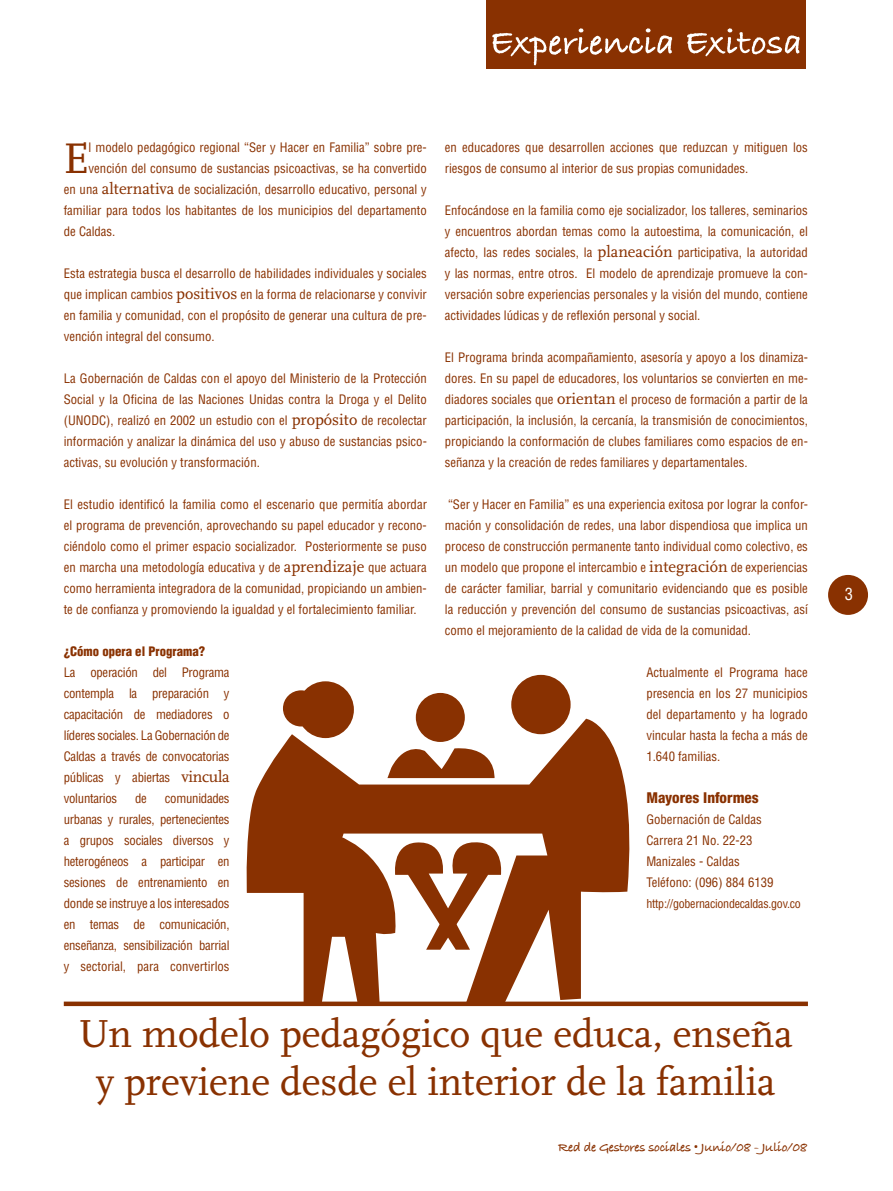
<style>
.page{position:relative;width:893px;height:1191px;background:#fff}
.page>*{position:absolute;margin:0;border:0;box-sizing:border-box;transform-origin:0 0}
.t1{font:44.4px "Cscala";color:#893101}
.t2{font:40.5px/48.6px "Cscala";color:#893101;text-align:center}
.t3{font:condensed 16.5px "Helvetica";color:#fff}
.t4{font:800 condensed 15px "Helvetica Neue LT Std";color:#893101}
.t5{font:13.5px "Bradley Hand ITCTT Bold";letter-spacing:-.02em;color:#893101}
.t6{font:condensed 12.75px/21px "Helvetica";color:#893101;text-align:justify}
.t7{font:900 condensed 12.75px "Helvetica";color:#893101}
.t8{font:condensed 12px "Helvetica";letter-spacing:-.02em;color:#893101}
.s1{font-family:"Cscala";font-stretch:normal;font-size:16.5px}
</style>
<div class="page">
<div style="left:828px;top:575px;width:40px;height:40px;background:#893101;border-radius:50%"></div>
<div style="left:486px;top:0;width:320px;height:68px;background:#893101"></div>
<svg style="left:687px;top:28px;width:113px;height:28px"></svg>
<svg style="left:492px;top:28px;width:180px;height:37px"></svg>
<div style="left:297px;top:681px;width:57px;height:57px;background:#893101;border-radius:50%"></div>
<div style="left:511px;top:675px;width:60px;height:59px;background:#893101;border-radius:50%"></div>
<div style="left:416px;top:693px;width:49px;height:49px;background:#893101;border-radius:50%"></div>
<div style="left:283px;top:690px;width:36px;height:36px;background:#893101;border-radius:50%"></div>
<svg style="left:246px;top:718px;width:384px;height:283px;fill:#893101"></svg>
<svg style="left:387px;top:740px;width:110px;height:38px"></svg>
<svg style="left:391px;top:838px;width:114px;height:111px"></svg>
<div style="left:64px;top:1001px;width:744px;height:5px;background:#893101"></div>
<h1 class="t1" style="left:64px;top:134px;width:26px">E</h1>
<p class="t6" style="left:89px;top:137px;width:340px">l modelo pedagógico regional “Ser y Hacer en Familia” sobre pre-</p>
<p class="t6" style="left:89px;top:158px;width:340px">vención del consumo de sustancias psicoactivas, se ha convertido</p>
<p class="t6" style="left:64px;top:179px;width:365px">en una <span class="s1">alternativa</span> de socialización, desarrollo educativo, personal y</p>
<p class="t6" style="left:64px;top:200px;width:365px">familiar para todos los habitantes de los municipios del departamento</p>
<p class="t6" style="left:64px;top:221px;width:53px">de Caldas.</p>
<p class="t6" style="left:64px;top:263px;width:365px">Esta estrategia busca el desarrollo de habilidades individuales y sociales que implican cambios <span class="s1">positivos</span> en la forma de relacionarse y convivir en familia y comunidad, con el propósito de generar una cultura de pre&shy;vención integral del consumo.</p>
<p class="t6" style="left:64px;top:368px;width:365px">La Gobernación de Caldas con el apoyo del Ministerio de la Protección Social y la Oficina de las Naciones Unidas contra la Droga y el Delito (UNODC), realizó en 2002 un estudio con el <span class="s1">propósito</span> de recolectar información y analizar la dinámica del uso y abuso de sustancias psico&shy;activas, su evolución y transformación.</p>
<p class="t6" style="left:64px;top:494px;width:365px">El estudio identificó la familia como el escenario que permitía abordar el programa de prevención, aprovechando su papel educador y recono&shy;ciéndolo como el primer espacio socializador. Posteriormente se puso en marcha una metodología educativa y de <span class="s1">aprendizaje</span> que actuara como herramienta integradora de la comunidad, propiciando un ambien&shy;te de confianza y promoviendo la igualdad y el fortalecimiento familiar.</p>
<p class="t7" style="left:64px;top:643px;width:143px">¿Cómo opera el Programa?</p>
<p class="t6" style="left:64px;top:662px;width:167px">La operación del Programa contempla la preparación y capacitación de mediadores o líderes sociales. La Gobernación de Caldas a través de convocatorias públicas y abiertas <span class="s1">vincula </span>voluntarios</p>
<p class="t6" style="left:64px;top:788px;width:167px;text-indent:101px">comunidades urbanas y rurales, pertenecientes a grupos sociales diversos y heterogéneos a participar en sesiones de entrenamiento en donde se instruye a los interesados en temas de comunicación, enseñanza, sensibilización barrial y sectorial, para convertirlos</p>
<p class="t6" style="left:135px;top:788px;width:13px">de</p>
<p class="t6" style="left:445px;top:137px;width:365px">en educadores que desarrollen acciones que reduzcan y mitiguen los riesgos de consumo al interior de sus propias comunidades.</p>
<p class="t6" style="left:445px;top:200px;width:365px">Enfocándose en la familia como eje socializador, los talleres, seminarios y encuentros abordan temas como la autoestima, la comunicación, el afecto, las redes sociales, la <span class="s1">planeación</span> participativa, la autoridad y las normas, entre otros. El modelo de aprendizaje promueve la con&shy;versación sobre experiencias personales y la visión del mundo, contiene actividades lúdicas y de reflexión personal y social.</p>
<p class="t6" style="left:445px;top:347px;width:365px">El Programa brinda acompañamiento, asesoría y apoyo a los dinamiza&shy;dores. En su papel de educadores, los voluntarios se convierten en me&shy;diadores sociales que <span class="s1">orientan</span> el proceso de formación a partir de la participación, la inclusión, la cercanía, la transmisión de conocimientos, propiciando la conformación de clubes familiares como espacios de en&shy;señanza y la creación de redes familiares y departamentales.</p>
<p class="t6" style="left:445px;top:494px;width:365px">“Ser y Hacer en Familia” es una experiencia exitosa por lograr la confor&shy;mación y consolidación de redes, una labor dispendiosa que implica un proceso de construcción permanente tanto individual como colectivo, es un modelo que propone el intercambio e <span class="s1">integración</span> de experiencias de carácter familiar, barrial y comunitario evidenciando que es posible la reducción y prevención del consumo de sustancias psicoactivas, así como el mejoramiento de la calidad de vida de la comunidad.</p>
<p class="t6" style="left:646px;top:662px;width:163px">Actualmente el Programa hace presencia en los 27 municipios del departamento y ha logrado vincular hasta la fecha a más de 1.640 familias.</p>
<p class="t4" style="left:646px;top:788px;width:114px">Mayores Informes</p>
<p class="t6" style="left:646px;top:809px;width:129px;text-align:left">Gobernación de Caldas<br>Carrera 21 No. 22-23<br>Manizales - Caldas<br>Teléfono: (096) 884 6139</p>
<p class="t8" style="left:646px;top:896px;width:156px">http://gobernaciondecaldas.gov.co</p>
<h2 class="t2" style="left:79px;top:1010px;width:715px">Un modelo pedagógico que educa, enseña y previene desde el interior de la familia</h2>
<p class="t5" style="left:558px;top:1136px;width:251px">Red de Gestores sociales • Junio/08 - Julio/08</p>
<p class="t3" style="left:845px;top:584px;width:10px">3</p>
</div>
